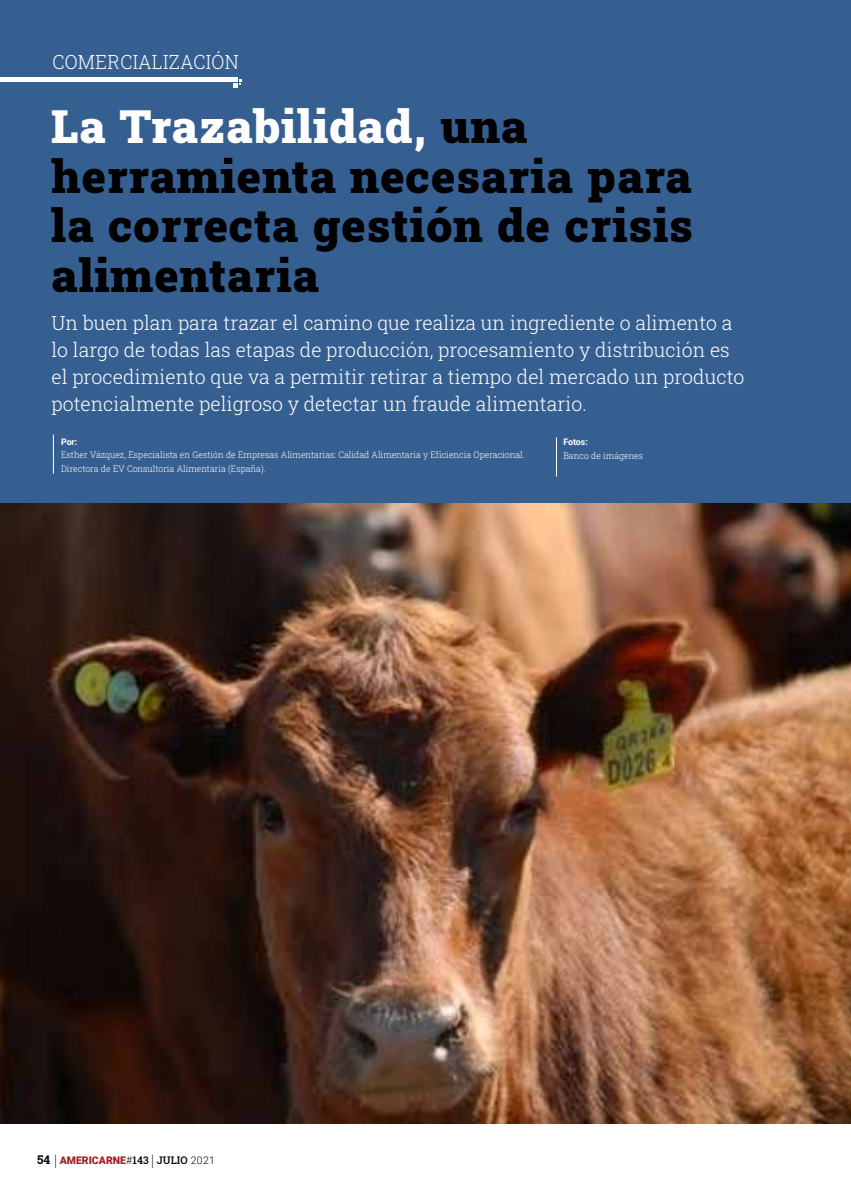
<style>
.page{position:relative;width:851px;height:1191px;background:#fff}
.page>*{position:absolute;margin:0;border:0;box-sizing:border-box;transform-origin:0 0}
.t1{font:900 46.5px/49.5px "Roboto Slab";letter-spacing:.02em;color:#000}
.t2{font:300 19.5px/27px "Roboto Slab";color:#fff}
.t3{font:300 19.5px "Roboto Slab";letter-spacing:.02em;color:#fff;scale:.95 1}
.t4{font:900 10.5px "Roboto";color:#a71c20}
.t5{font:300 9px/13.5px "Roboto Slab";color:#fff}
.t6{font:700 9px "Roboto";letter-spacing:-.005em;color:#fff}
.s1{color:#fff}
.s2{font-family:"Roboto Slab";font-weight:700;font-size:12px;color:#000}
.s3{font-weight:300;font-size:15.75px;color:#000}
.s4{font-family:"Roboto Slab";font-weight:300;color:#000}
.s5{font-family:"Roboto Slab";font-weight:500;color:#000}
.s6{font-weight:300;color:#000}
</style>
<div class="page">
<div style="left:0;top:0;width:850px;height:594px;background:#365f91"></div>
<div style="left:0;top:77px;width:238px;height:5px;background:#fff"></div>
<svg style="left:233px;top:79px;width:9px;height:9px"></svg>
<hr style="left:556px;top:437px;width:1px;height:39px;background:#fff">
<hr style="left:53px;top:434px;width:1px;height:40px;background:#fff">
<img style="left:0;top:503px;width:850px;height:620px">
<p class="t3" style="left:52px;top:49px;width:198px">COMERCIALIZACIÓN</p>
<h1 class="t1" style="left:51px;top:100px;width:643px"><span class="s1">La Trazabilidad,</span> una herramienta necesaria para la correcta gestión de crisis alimentaria</h1>
<p class="t2" style="left:52px;top:308px;width:694px">Un buen plan para trazar el camino que realiza un ingrediente o alimento a lo largo de todas las etapas de producción, procesamiento y distribución es el procedimiento que va a permitir retirar a tiempo del mercado un producto potencialmente peligroso y detectar un fraude alimentario.</p>
<p class="t6" style="left:61px;top:435px;width:18px">Por:</p>
<p class="t5" style="left:61px;top:448px;width:465px">Esther Vázquez, Especialista en Gestión de Empresas Alimentarias: Calidad Alimentaria y Eficiencia Operacional.<br>Directora de EV Consultoría Alimentaria (España).</p>
<p class="t6" style="left:563px;top:436px;width:26px">Fotos:</p>
<p class="t5" style="left:563px;top:448px;width:81px">Banco de imágenes</p>
<p class="t4" style="left:37px;top:1153px;width:179px"><span class="s2">54</span> <span class="s3">|</span> AMERICARNE<span class="s4">#</span><span class="s5">143</span> <span class="s3">|</span> <span class="s5">JULIO</span> <span class="s6">2021</span></p>
</div>
